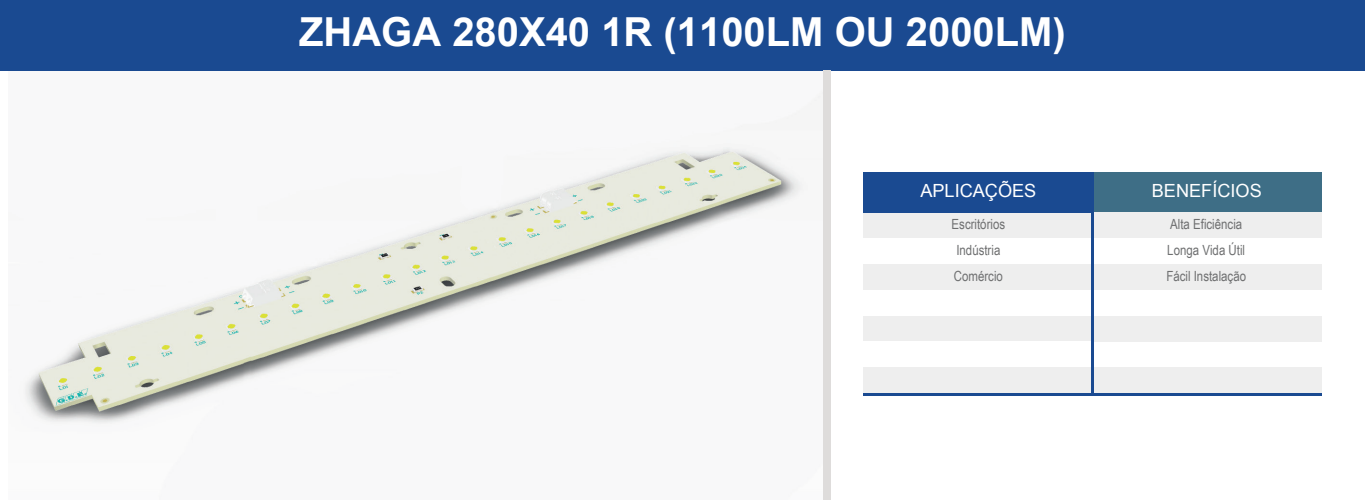
<style>
.page{position:relative;width:1365px;height:500px;background:#fff}
.page>*{position:absolute;margin:0;border:0;box-sizing:border-box;transform-origin:0 0}
.t1{font:700 40px "Arial";color:#fff}
.t2{font:18.2px "Arial";color:#fff}
.t3{font:14px "Arial Narrow";color:#6e6f70}
</style>
<div class="page">
<img style="left:9px;top:70px;width:814px;height:354px">
<div style="left:0;top:0;width:1365px;height:70px;background:#1a4a91"></div>
<div style="left:823px;top:70px;width:8px;height:430px;background:#dedcdb"></div>
<div style="left:1092px;top:172px;width:229px;height:40px;background:#3e6e86"></div>
<div style="left:863px;top:212px;width:231px;height:26px;background:#eee"></div>
<div style="left:863px;top:264px;width:231px;height:26px;background:#eee"></div>
<div style="left:863px;top:316px;width:231px;height:25px;background:#eee"></div>
<div style="left:1091px;top:212px;width:230px;height:26px;background:#eee"></div>
<div style="left:1091px;top:264px;width:230px;height:26px;background:#eee"></div>
<div style="left:863px;top:367px;width:231px;height:26px;background:#eee"></div>
<div style="left:1091px;top:367px;width:230px;height:26px;background:#eee"></div>
<div style="left:1091px;top:316px;width:230px;height:25px;background:#eee"></div>
<hr style="left:1091px;top:212px;width:3px;height:181px;background:#1a4a91">
<hr style="left:863px;top:393px;width:458px;height:3px;background:#1a4a91">
<div style="left:863px;top:172px;width:231px;height:40px;background:#1a4a91"></div>
<h1 class="t1" style="left:299px;top:5px;width:768px">ZHAGA 280X40 1R (1100LM OU 2000LM)</h1>
<h2 class="t2" style="left:920px;top:179px;width:118px">APLICAÇÕES</h2>
<h2 class="t2" style="left:1152px;top:179px;width:111px">BENEFÍCIOS</h2>
<p class="t3" style="left:952px;top:214px;width:55px">Escritórios</p>
<p class="t3" style="left:1170px;top:214px;width:74px">Alta Eficiência</p>
<p class="t3" style="left:956px;top:240px;width:46px">Indústria</p>
<p class="t3" style="left:1167px;top:240px;width:79px">Longa Vida Útil</p>
<p class="t3" style="left:954px;top:266px;width:51px">Comércio</p>
<p class="t3" style="left:1166px;top:266px;width:81px">Fácil Instalação</p>
</div>
